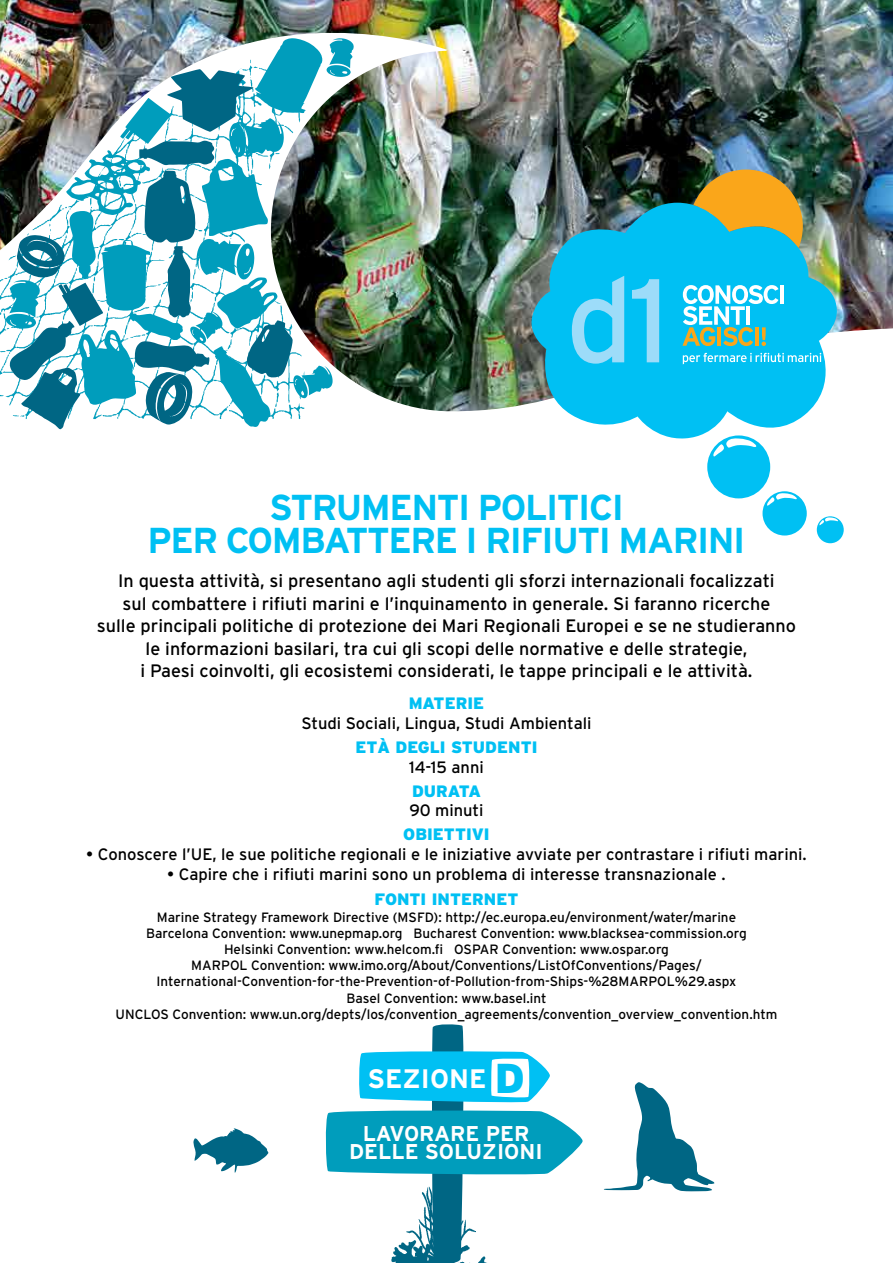
<style>
.page{position:relative;width:893px;height:1263px;background:#fff}
.page>*{position:absolute;margin:0;border:0;box-sizing:border-box;transform-origin:0 0}
.t1{font:118.8px "Interstate";color:#9ddcf9}
.t2{font:700 36px/33px "Interstate";letter-spacing:-.04em;color:#00c0f3;text-align:center}
.t3{font:700 26.7px "Interstate";color:#fff}
.t4{font:700 21.3px/18.6px "Interstate";color:#fff;text-align:center}
.t5{font:18px/22.5px "Interstate";color:#000;text-align:center}
.t6{font:16.5px "Interstate";color:#000}
.t7{font:900 16.5px "Interstate";color:#00c0f3}
.t8{font:13.5px/16.2px "Interstate";color:#000;text-align:center}
.s1{font-weight:900;font-size:41.7px;color:#00c0f3}
</style>
<div class="page">
<img style="left:0;top:0;width:893px;height:1192px">
<div style="left:707px;top:435px;width:63px;height:63px;background:#00c0f3;border-radius:50%"></div>
<svg style="left:713px;top:445px;width:44px;height:12px"></svg>
<div style="left:762px;top:491px;width:45px;height:44px;background:#00c0f3;border-radius:50%"></div>
<svg style="left:767px;top:493px;width:30px;height:13px"></svg>
<div style="left:817px;top:516px;width:27px;height:27px;background:#00c0f3;border-radius:50%"></div>
<svg style="left:819px;top:517px;width:19px;height:8px"></svg>
<svg style="left:528px;top:203px;width:313px;height:242px;background:#35bfe0"></svg>
<svg style="left:693px;top:170px;width:110px;height:78px;background:#98a15c"></svg>
<svg style="left:193px;top:1128px;width:75px;height:45px"></svg>
<svg style="left:324px;top:1023px;width:260px;height:240px"></svg>
<svg style="left:604px;top:1082px;width:111px;height:109px"></svg>
<img style="left:0;top:429px;width:304px;height:15px">
<img style="left:0;top:38px;width:354px;height:391px">
<svg style="left:683px;top:353px;width:138px;height:11px;background:#43d0f5"></svg>
<hr style="left:780px;top:285px;width:4px;height:19px;background:#fff">
<svg style="left:682px;top:285px;width:96px;height:61px"></svg>
<h1 class="t1" style="left:566px;top:254px;width:106px">d1</h1>
<h2 class="t2" style="left:147px;top:490px;width:600px">STRUMENTI POLITICI<br>PER COMBATTERE I RIFIUTI MARINI</h2>
<p class="t5" style="left:97px;top:569px;width:701px">In questa attività, si presentano agli studenti gli sforzi internazionali focalizzati<br>sul combattere i rifiuti marini e l’inquinamento in generale. Si faranno ricerche<br>sulle principali politiche di protezione dei Mari Regionali Europei e se ne studieranno le informazioni basilari, tra cui gli scopi delle normative e delle strategie,<br>i Paesi coinvolti, gli ecosistemi considerati, le tappe principali e le attività.</p>
<p class="t7" style="left:409px;top:694px;width:77px">MATERIE</p>
<p class="t6" style="left:301px;top:714px;width:292px">Studi Sociali, Lingua, Studi Ambientali</p>
<p class="t7" style="left:355px;top:737px;width:184px">ETÀ DEGLI STUDENTI</p>
<p class="t6" style="left:409px;top:757px;width:76px">14-15 anni</p>
<p class="t7" style="left:412px;top:781px;width:70px">DURATA</p>
<p class="t6" style="left:409px;top:801px;width:76px">90 minuti</p>
<p class="t7" style="left:403px;top:825px;width:88px">OBIETTIVI</p>
<p class="t6" style="left:86px;top:845px;width:722px">• Conoscere l’UE, le sue politiche regionali e le iniziative avviate per contrastare i rifiuti marini.</p>
<p class="t6" style="left:167px;top:865px;width:560px">• Capire che i rifiuti marini sono un problema di interesse transnazionale .</p>
<p class="t7" style="left:374px;top:890px;width:145px">FONTI INTERNET</p>
<p class="t8" style="left:116px;top:909px;width:663px">Marine Strategy Framework Directive (MSFD): http://ec.europa.eu/environment/water/marine<br>Barcelona Convention: www.unepmap.org Bucharest Convention: www.blacksea-commission.org<br>Helsinki Convention: www.helcom.fi OSPAR Convention: www.ospar.org<br>MARPOL Convention: www.imo.org/About/Conventions/ListOfConventions/Pages/ International-Convention-for-the-Prevention-of-Pollution-from-Ships-%28MARPOL%29.aspx<br>Basel Convention: www.basel.int<br>UNCLOS Convention: www.un.org/depts/los/convention_agreements/convention_overview_convention.htm</p>
<h3 class="t3" style="left:367px;top:1063px;width:159px">SEZIONE <span class="s1">D</span></h3>
<h3 class="t4" style="left:349px;top:1124px;width:195px">LAVORARE PER<br>DELLE SOLUZIONI</h3>
</div>
